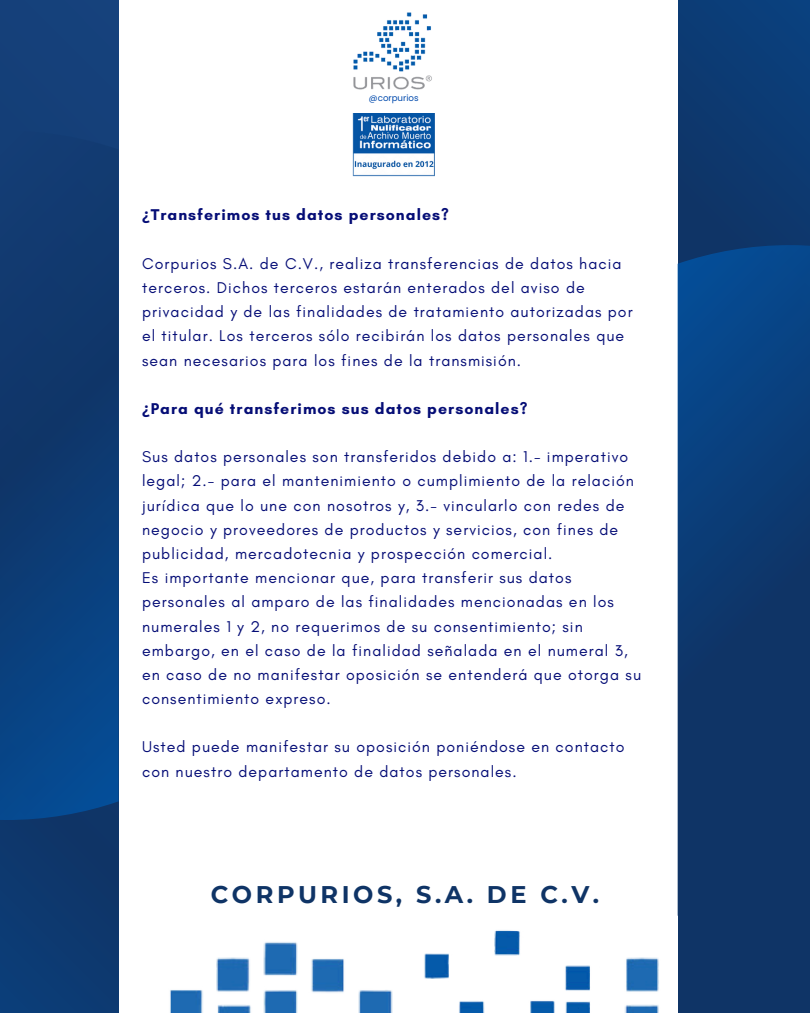
<style>
.page{position:relative;width:810px;height:1013px;background:#fff}
.page>*{position:absolute;margin:0;border:0;box-sizing:border-box;transform-origin:0 0}
.t1{font:700 24px "Montserrat";letter-spacing:.145em;color:#0f3466}
.t2{font:15.9px/24.2px "Glacial Indifference";letter-spacing:.065em;color:#050d76}
.t3{font:700 15.9px "Glacial Indifference";letter-spacing:.065em;color:#050d76}
.t4{font:8.7px "Poppins";color:#004aad}
.s1{font-family:"Noto Sans"}
</style>
<div class="page">
<div style="left:678px;top:0;width:132px;height:1012px;background:linear-gradient(to right,#0e366a,#0d3a72)"></div>
<svg style="left:678px;top:245px;width:132px;height:689px;background:#0b3a73"></svg>
<div style="left:0;top:0;width:118px;height:1012px;background:linear-gradient(to right,#113c74,#123b71)"></div>
<svg style="left:0;top:131px;width:119px;height:689px;background:#0d3d77"></svg>
<img style="left:5px;top:939px;width:679px;height:73px">
<img style="left:376px;top:930px;width:224px;height:82px">
<img style="left:352px;top:113px;width:83px;height:64px">
<img style="left:353px;top:12px;width:79px;height:78px">
<p class="t4" style="left:369px;top:92px;width:51px">@corpurios</p>
<p class="t3" style="left:142px;top:205px;width:308px"><span class="s1">¿</span>Transferimos tus datos personales?</p>
<p class="t2" style="left:142px;top:251px;width:492px">Corpurios S.A. de C.V., realiza transferencias de datos hacia terceros. Dichos terceros estarán enterados del aviso de privacidad y de las finalidades de tratamiento autorizadas por el titular. Los terceros sólo recibirán los datos personales que sean necesarios para los fines de la transmisión.</p>
<p class="t3" style="left:142px;top:399px;width:387px"><span class="s1">¿</span>Para qué transferimos sus datos personales?</p>
<p class="t2" style="left:142px;top:444px;width:493px">Sus datos personales son transferidos debido a: 1.- imperativo legal; 2.- para el mantenimiento o cumplimiento de la relación jurídica que lo une con nosotros y, 3.- vincularlo con redes de negocio y proveedores de productos y servicios, con fines de publicidad, mercadotecnia y prospección comercial.</p>
<h2 class="t2" style="left:142px;top:565px;width:501px">Es importante mencionar que, para transferir sus datos personales al amparo de las finalidades mencionadas en los numerales 1 y 2, no requerimos de su consentimiento; sin embargo, en el caso de la finalidad señalada en el numeral 3, en caso de no manifestar oposición se entenderá que otorga su consentimiento expreso.</h2>
<p class="t2" style="left:142px;top:734px;width:484px">Usted puede manifestar su oposición poniéndose en contacto con nuestro departamento de datos personales.</p>
<p class="t1" style="left:211px;top:880px;width:390px">CORPURIOS, S.A. DE C.V.</p>
</div>
